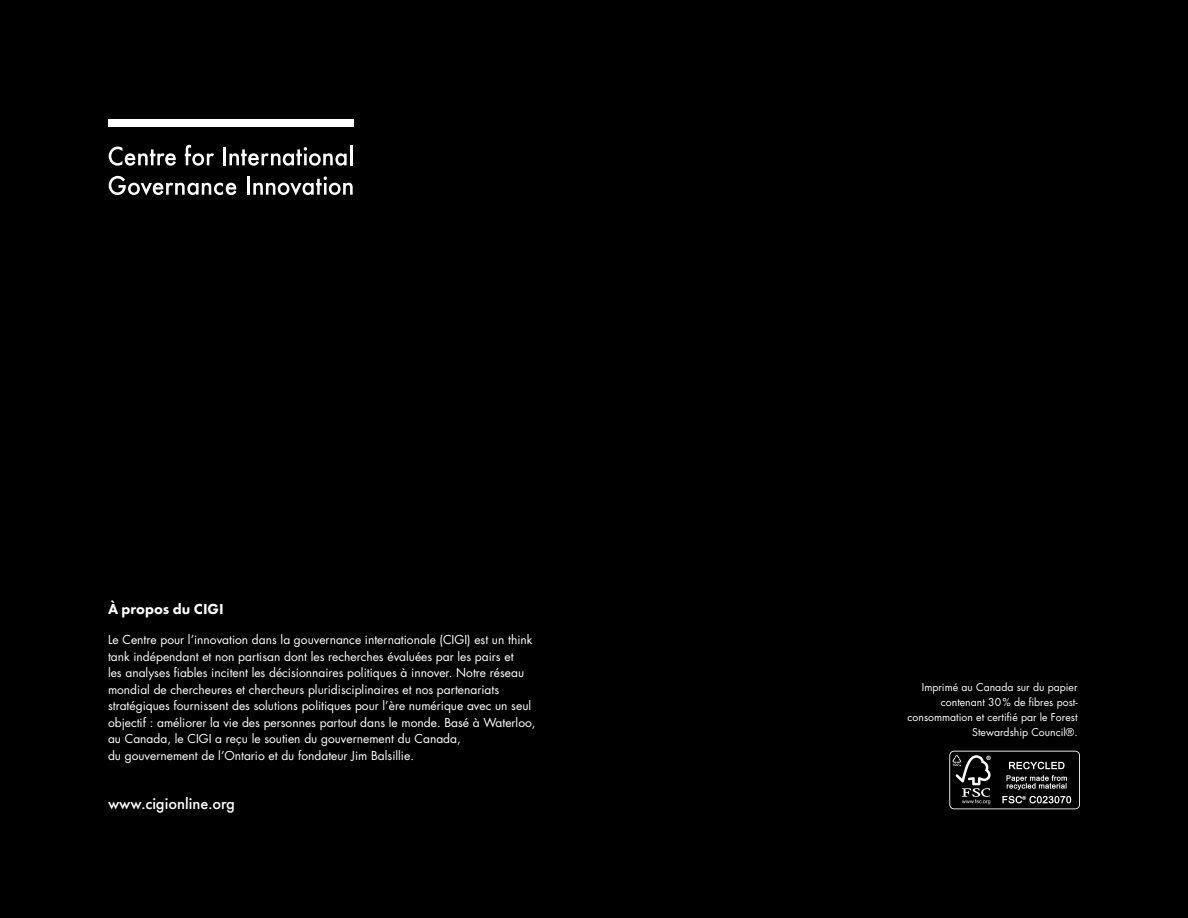
<style>
.page{position:relative;width:1188px;height:918px;background:#000}
.page>*{position:absolute;margin:0;border:0;box-sizing:border-box;transform-origin:0 0}
.t1{font:500 16.5px "Futura PT";color:#fff}
.t2{font:800 15px "Futura PT";color:#fff}
.t3{font:12px/16.5px "Futura Std";color:#fff}
.t4{font:10.5px/15px "Futura Std";color:#fff;text-align:right}
</style>
<div class="page">
<svg style="left:949px;top:751px;width:131px;height:58px"></svg>
<svg style="left:109px;top:147px;width:67px;height:19px"></svg>
<svg style="left:185px;top:145px;width:29px;height:21px"></svg>
<hr style="left:223px;top:147px;width:3px;height:18px;background:#fff">
<svg style="left:229px;top:147px;width:118px;height:19px"></svg>
<hr style="left:350px;top:145px;width:2px;height:20px;background:#fff">
<svg style="left:109px;top:176px;width:127px;height:19px"></svg>
<hr style="left:247px;top:176px;width:3px;height:19px;background:#fff">
<svg style="left:253px;top:176px;width:100px;height:19px"></svg>
<div style="left:108px;top:120px;width:245px;height:7px;background:#fff"></div>
<p class="t2" style="left:108px;top:600px;width:117px">À propos du CIGI</p>
<p class="t3" style="left:108px;top:632px;width:429px">Le Centre pour l’innovation dans la gouvernance internationale (CIGI) est un think tank indépendant et non partisan dont les recherches évaluées par les pairs et<br>les analyses fiables incitent les décisionnaires politiques à innover. Notre réseau mondial de chercheures et chercheurs pluridisciplinaires et nos partenariats stratégiques fournissent des solutions politiques pour l’ère numérique avec un seul objectif : améliorer la vie des personnes partout dans le monde. Basé à Waterloo, au Canada, le CIGI a reçu le soutien du gouvernement du Canada,<br>du gouvernement de l’Ontario et du fondateur Jim Balsillie.</p>
<h1 class="t1" style="left:108px;top:794px;width:128px">www.cigionline.org</h1>
<p class="t4" style="left:908px;top:680px;width:171px">Imprimé au Canada sur du papier contenant 30% de fibres post&shy;consommation et certifié par le Forest<br>Stewardship Council®.</p>
</div>
